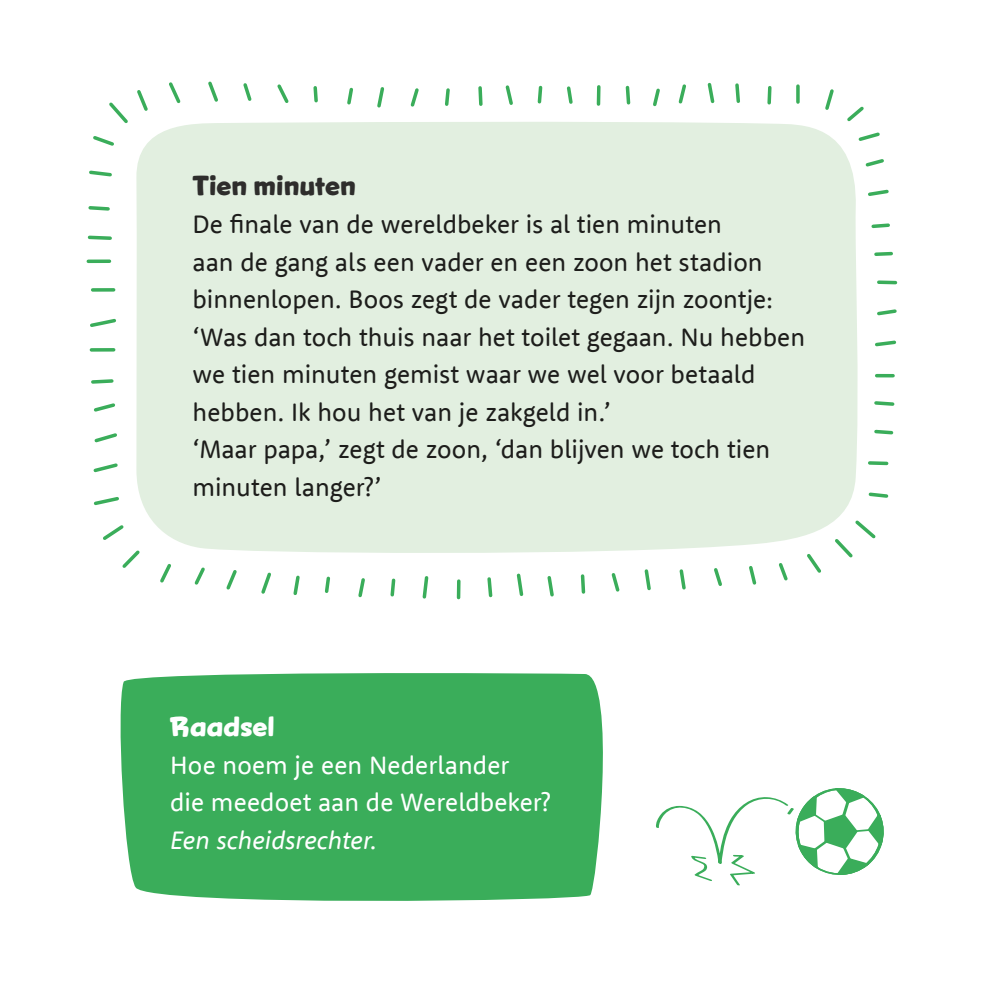
<style>
.page{position:relative;width:993px;height:993px;background:#fff}
.page>*{position:absolute;margin:0;border:0;box-sizing:border-box;transform-origin:0 0}
.t1{font:700 27.5px "Snicker";letter-spacing:.005em;color:#2e2d2c}
.t2{font:700 27.5px "Snicker";letter-spacing:.005em;color:#fff}
.t3{font:26px/37.5px "Rooney Sans";color:#1d1d1b}
.t4{font:26px/37.5px "Rooney Sans";color:#fff}
.t5{font:italic 26px "Rooney Sans";letter-spacing:-.005em;color:#fff}
</style>
<div class="page">
<div style="left:136px;top:122px;width:722px;height:431px;background:#e2efe0"></div>
<svg style="left:855px;top:130px;width:25px;height:13px"></svg>
<svg style="left:865px;top:159px;width:19px;height:8px"></svg>
<svg style="left:868px;top:189px;width:21px;height:7px"></svg>
<svg style="left:871px;top:223px;width:19px;height:6px"></svg>
<svg style="left:875px;top:252px;width:16px;height:4px"></svg>
<svg style="left:878px;top:280px;width:17px;height:4px"></svg>
<svg style="left:877px;top:309px;width:20px;height:7px"></svg>
<svg style="left:875px;top:340px;width:22px;height:7px"></svg>
<hr style="left:876px;top:374px;width:16px;height:3px;background:#3aad5a">
<svg style="left:874px;top:401px;width:21px;height:5px"></svg>
<svg style="left:874px;top:429px;width:20px;height:6px"></svg>
<svg style="left:869px;top:461px;width:17px;height:4px"></svg>
<svg style="left:831px;top:517px;width:45px;height:41px"></svg>
<svg style="left:868px;top:492px;width:21px;height:6px"></svg>
<svg style="left:169px;top:82px;width:12px;height:22px"></svg>
<svg style="left:208px;top:81px;width:10px;height:21px"></svg>
<svg style="left:243px;top:83px;width:9px;height:18px"></svg>
<svg style="left:277px;top:84px;width:12px;height:19px"></svg>
<svg style="left:313px;top:86px;width:5px;height:17px"></svg>
<svg style="left:347px;top:87px;width:6px;height:18px"></svg>
<svg style="left:377px;top:87px;width:7px;height:21px"></svg>
<svg style="left:653px;top:88px;width:7px;height:19px"></svg>
<svg style="left:678px;top:84px;width:8px;height:20px"></svg>
<svg style="left:735px;top:83px;width:5px;height:20px"></svg>
<svg style="left:767px;top:88px;width:4px;height:15px"></svg>
<hr style="left:796px;top:86px;width:3px;height:16px;background:#3aad5a">
<svg style="left:825px;top:89px;width:9px;height:21px"></svg>
<svg style="left:843px;top:106px;width:21px;height:18px"></svg>
<svg style="left:803px;top:550px;width:21px;height:23px"></svg>
<svg style="left:779px;top:563px;width:9px;height:18px"></svg>
<svg style="left:749px;top:566px;width:8px;height:19px"></svg>
<svg style="left:714px;top:568px;width:8px;height:18px"></svg>
<svg style="left:422px;top:576px;width:7px;height:23px"></svg>
<svg style="left:390px;top:578px;width:6px;height:19px"></svg>
<svg style="left:358px;top:578px;width:7px;height:20px"></svg>
<svg style="left:325px;top:576px;width:5px;height:17px"></svg>
<svg style="left:293px;top:575px;width:7px;height:20px"></svg>
<svg style="left:261px;top:572px;width:10px;height:22px"></svg>
<svg style="left:226px;top:570px;width:11px;height:20px"></svg>
<svg style="left:194px;top:567px;width:11px;height:18px"></svg>
<svg style="left:160px;top:564px;width:11px;height:19px"></svg>
<svg style="left:103px;top:522px;width:40px;height:46px"></svg>
<svg style="left:94px;top:403px;width:21px;height:9px"></svg>
<svg style="left:91px;top:379px;width:23px;height:5px"></svg>
<hr style="left:91px;top:348px;width:23px;height:3px;background:#3aad5a">
<svg style="left:90px;top:318px;width:26px;height:9px"></svg>
<hr style="left:93px;top:288px;width:21px;height:3px;background:#3aad5a">
<svg style="left:88px;top:259px;width:21px;height:4px"></svg>
<svg style="left:87px;top:235px;width:25px;height:5px"></svg>
<svg style="left:88px;top:206px;width:22px;height:5px"></svg>
<svg style="left:89px;top:170px;width:23px;height:7px"></svg>
<svg style="left:93px;top:136px;width:21px;height:10px"></svg>
<svg style="left:109px;top:90px;width:41px;height:36px"></svg>
<svg style="left:94px;top:433px;width:23px;height:10px"></svg>
<svg style="left:93px;top:497px;width:26px;height:9px"></svg>
<svg style="left:93px;top:463px;width:25px;height:10px"></svg>
<svg style="left:478px;top:88px;width:4px;height:16px"></svg>
<svg style="left:505px;top:85px;width:8px;height:20px"></svg>
<svg style="left:537px;top:85px;width:6px;height:19px"></svg>
<svg style="left:566px;top:86px;width:7px;height:18px"></svg>
<svg style="left:596px;top:87px;width:4px;height:17px"></svg>
<svg style="left:625px;top:85px;width:6px;height:20px"></svg>
<svg style="left:410px;top:88px;width:9px;height:19px"></svg>
<svg style="left:445px;top:88px;width:5px;height:18px"></svg>
<svg style="left:611px;top:573px;width:9px;height:19px"></svg>
<svg style="left:580px;top:574px;width:6px;height:20px"></svg>
<svg style="left:547px;top:576px;width:7px;height:21px"></svg>
<svg style="left:516px;top:573px;width:8px;height:23px"></svg>
<svg style="left:487px;top:577px;width:6px;height:21px"></svg>
<svg style="left:456px;top:581px;width:4px;height:16px"></svg>
<svg style="left:644px;top:569px;width:7px;height:22px"></svg>
<svg style="left:679px;top:569px;width:7px;height:21px"></svg>
<svg style="left:707px;top:82px;width:8px;height:22px"></svg>
<div style="left:120px;top:673px;width:483px;height:228px;background:#3aad5a"></div>
<svg style="left:656px;top:788px;width:228px;height:97px"></svg>
<p class="t1" style="left:192px;top:168px;width:164px">Tien minuten</p>
<p class="t3" style="left:192px;top:204px;width:614px">De finale van de wereldbeker is al tien minuten<br>aan de gang als een vader en een zoon het stadion binnenlopen. Boos zegt de vader tegen zijn zoontje: ‘Was dan toch thuis naar het toilet gegaan. Nu hebben we tien minuten gemist waar we wel voor betaald hebben. Ik hou het van je zakgeld in.’<br>‘Maar papa,’ zegt de zoon, ‘dan blijven we toch tien minuten langer?’</p>
<p class="t2" style="left:170px;top:708px;width:106px">Raadsel</p>
<p class="t4" style="left:170px;top:745px;width:382px">Hoe noem je een Nederlander<br>die meedoet aan de Wereldbeker?</p>
<p class="t5" style="left:170px;top:822px;width:208px">Een scheidsrechter.</p>
</div>
